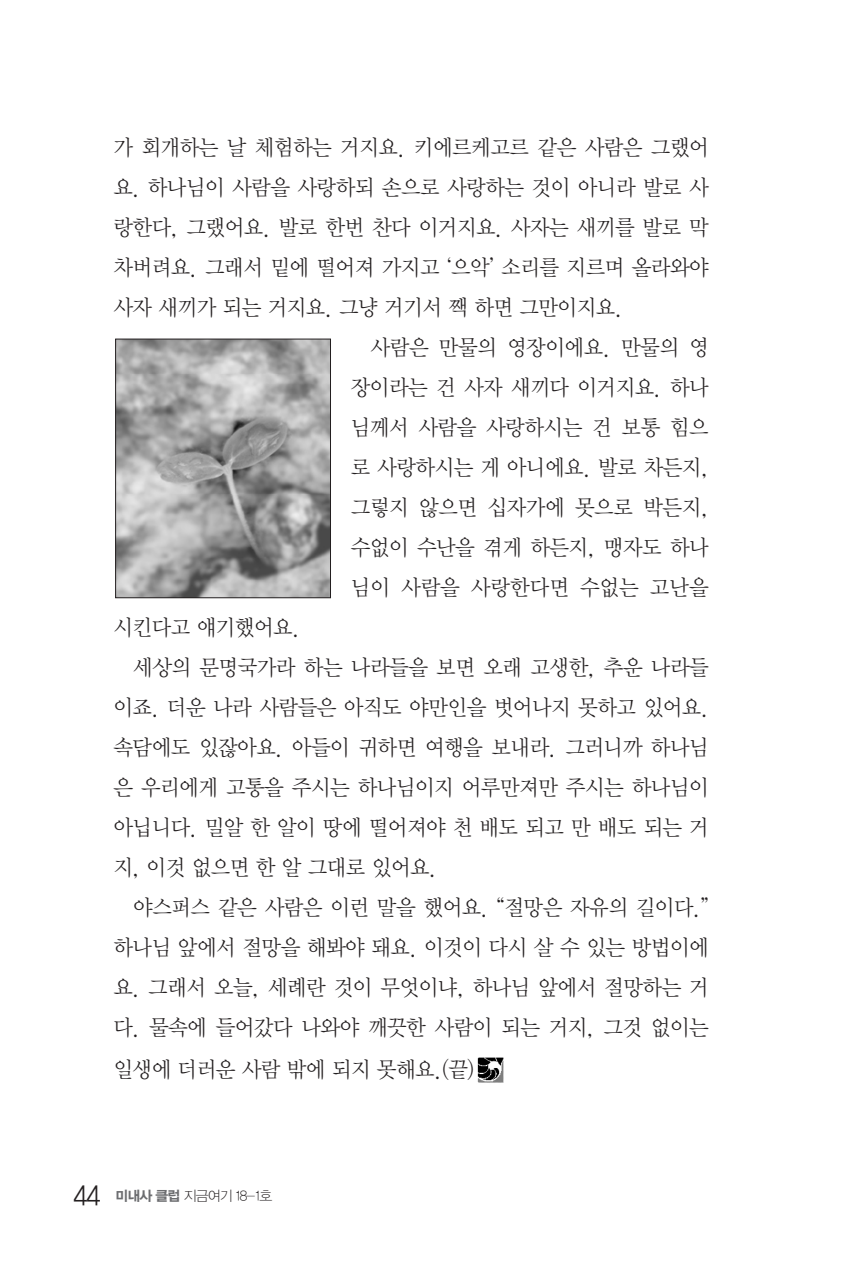
<style>
.page{position:relative;width:862px;height:1270px;background:#fff}
.page>*{position:absolute;margin:0;border:0;box-sizing:border-box;transform-origin:0 0}
.t1{font:22px "YDVY Mj O Std 32";letter-spacing:-.025em;color:#231f20;scale:.95 1}
.t2{font:22px "YDVY Mj O Std 32";color:#231f20;scale:.95 1}
.t3{font:14px "YDVYGO Std 11";letter-spacing:-.06em;color:#231f20}
.s1{font-family:"YDVYGO Std 12";font-size:28px}
.s2{font-family:"YDVYGO Std 15";color:#6c6d70}
</style>
<div class="page">
<img style="left:477px;top:1057px;width:27px;height:26px">
<img style="left:117px;top:341px;width:212px;height:255px">
<div style="left:115px;top:339px;width:216px;height:259px;border:1px solid #231f20"></div>
<p class="t1" style="left:113px;top:136px;width:628px">가 회개하는 날 체험하는 거지요. 키에르케고르 같은 사람은 그랬어</p>
<p class="t1" style="left:113px;top:176px;width:628px">요. 하나님이 사람을 사랑하되 손으로 사랑하는 것이 아니라 발로 사</p>
<p class="t1" style="left:113px;top:216px;width:628px">랑한다, 그랬어요. 발로 한번 찬다 이거지요. 사자는 새끼를 발로 막</p>
<p class="t1" style="left:113px;top:256px;width:628px">차버려요. 그래서 밑에 떨어져 가지고 ‘으악’ 소리를 지르며 올라와야</p>
<p class="t1" style="left:113px;top:296px;width:538px">사자 새끼가 되는 거지요. 그냥 거기서 짹 하면 그만이지요.</p>
<p class="t1" style="left:371px;top:336px;width:357px">사람은 만물의 영장이에요. 만물의 영</p>
<p class="t1" style="left:351px;top:376px;width:378px">장이라는 건 사자 새끼다 이거지요. 하나</p>
<p class="t1" style="left:351px;top:416px;width:378px">님께서 사람을 사랑하시는 건 보통 힘으</p>
<p class="t1" style="left:351px;top:456px;width:378px">로 사랑하시는 게 아니에요. 발로 차든지,</p>
<p class="t1" style="left:351px;top:496px;width:378px">그렇지 않으면 십자가에 못으로 박든지,</p>
<p class="t1" style="left:351px;top:536px;width:378px">수없이 수난을 겪게 하든지, 맹자도 하나</p>
<p class="t2" style="left:351px;top:576px;width:378px">님이 사람을 사랑한다면 수없는 고난을</p>
<p class="t1" style="left:113px;top:616px;width:198px">시킨다고 얘기했어요.</p>
<p class="t1" style="left:133px;top:656px;width:607px">세상의 문명국가라 하는 나라들을 보면 오래 고생한, 추운 나라들</p>
<p class="t1" style="left:113px;top:696px;width:628px">이죠. 더운 나라 사람들은 아직도 야만인을 벗어나지 못하고 있어요.</p>
<p class="t1" style="left:113px;top:736px;width:628px">속담에도 있잖아요. 아들이 귀하면 여행을 보내라. 그러니까 하나님</p>
<p class="t1" style="left:113px;top:776px;width:628px">은 우리에게 고통을 주시는 하나님이지 어루만져만 주시는 하나님이</p>
<p class="t1" style="left:113px;top:816px;width:628px">아닙니다. 밀알 한 알이 땅에 떨어져야 천 배도 되고 만 배도 되는 거</p>
<p class="t1" style="left:113px;top:856px;width:342px">지, 이것 없으면 한 알 그대로 있어요.</p>
<p class="t1" style="left:133px;top:896px;width:607px">야스퍼스 같은 사람은 이런 말을 했어요. “절망은 자유의 길이다.”</p>
<p class="t1" style="left:113px;top:936px;width:628px">하나님 앞에서 절망을 해봐야 돼요. 이것이 다시 살 수 있는 방법이에</p>
<p class="t1" style="left:113px;top:976px;width:628px">요. 그래서 오늘, 세례란 것이 무엇이냐, 하나님 앞에서 절망하는 거</p>
<p class="t1" style="left:113px;top:1016px;width:628px">다. 물속에 들어갔다 나와야 깨끗한 사람이 되는 거지, 그것 없이는</p>
<p class="t1" style="left:113px;top:1058px;width:382px">일생에 더러운 사람 밖에 되지 못해요.(끝)</p>
<p class="t3" style="left:74px;top:1189px;width:200px"><span class="s1">44</span> <span class="s2">미내사 클럽</span> 지금여기 18-1호</p>
</div>
